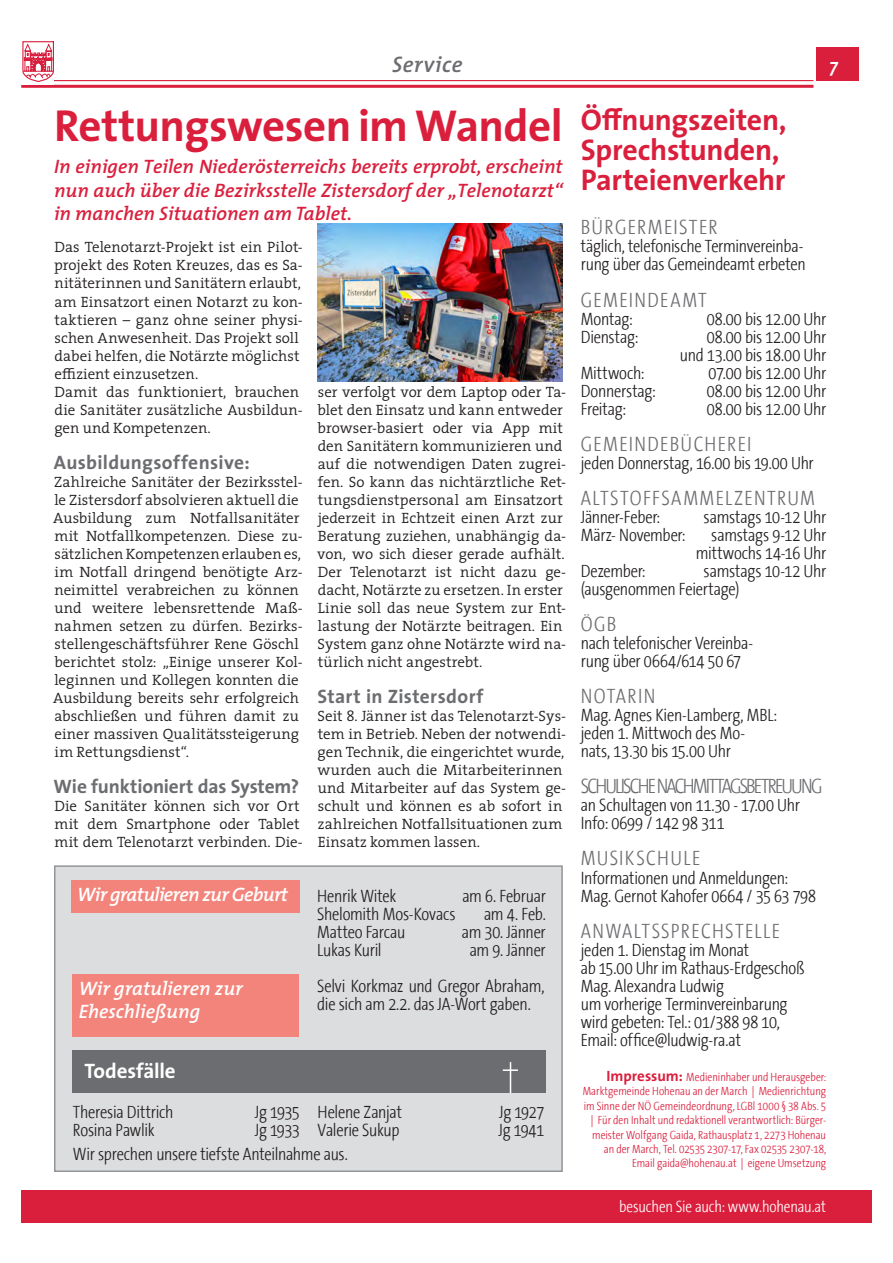
<style>
.page{position:relative;width:893px;height:1263px;background:#fff}
.page>*{position:absolute;margin:0;border:0;box-sizing:border-box;transform-origin:0 0}
.Zwischenüberschrift{font:45px "The Sans 7 Bold Plain";letter-spacing:-.015em;color:#da1f3d}
.t1{font:30px "The Sans 7 Bold Plain";letter-spacing:-.01em;color:#da1f3d}
.t2{font:italic 600 22.5px "The Mix 6";letter-spacing:.02em;color:#6c6d70}
.t3{font:300 21px "The Sans Cd C3";letter-spacing:.055em;color:#6c6d70}
.t4{font:300 21px "The Sans Cd C3";letter-spacing:-.085em;color:#6c6d70}
.t5{font:21px "The Sans 7 Bold Plain";letter-spacing:-.005em;color:#fff}
.t6{font:italic 600 19.5px/23.4px "The Mix 6";color:#da1f3d;text-align:justify}
.Zwischenüberschrift-2{font:19.5px "The Sans 7 Bold Plain";letter-spacing:.01em;color:#6c6d70}
.t7{font:italic 600 19.5px "The Mix 6";color:#fff}
.Zwischenüberschrift-3{font:19.5px "The Sans 7 Bold Plain";letter-spacing:-.01em;color:#6c6d70}
.t8{font:italic 600 19.5px "The Mix 6";letter-spacing:-.035em;color:#fff}
.t9{font:300 18px/18px "The Sans Cd C3";letter-spacing:-.015em;color:#231f20}
.t10{font:300 16.5px "The Sans Cd C3";letter-spacing:-.005em;color:#fff}
.Zwischenüberschrift-4{font:300 15px/18px "The Serif 4";color:#231f20}
.t11{font:300 12px/14.4px "The Sans Cd C3";color:#da1f3d;text-align:right}
.s1{font-family:"The Sans 7 Bold Plain";font-weight:400;font-size:15px}
</style>
<div class="page">
<img style="left:317px;top:223px;width:246px;height:158px">
<div style="left:21px;top:1190px;width:851px;height:33px;background:#da1f3d"></div>
<hr style="left:54px;top:80px;width:759px;height:1px;background:#da1f3d">
<hr style="left:21px;top:85px;width:792px;height:3px;background:#da1f3d">
<svg style="left:22px;top:41px;width:32px;height:41px"></svg>
<div style="left:816px;top:47px;width:43px;height:34px;background:#da1f3d"></div>
<div style="left:54px;top:865px;width:509px;height:307px;background:#dcdddf;border:2px solid #939598"></div>
<div style="left:72px;top:1050px;width:473px;height:43px;background:#6c6d70"></div>
<hr style="left:510px;top:1062px;width:1px;height:31px;background:#fff">
<svg style="left:503px;top:1069px;width:15px;height:2px"></svg>
<div style="left:71px;top:880px;width:228px;height:33px;background:#f3847b"></div>
<div style="left:72px;top:974px;width:227px;height:63px;background:#f3847b"></div>
<p class="t2" style="left:392px;top:46px;width:72px">Service</p>
<p class="t7" style="left:829px;top:49px;width:10px">7</p>
<p class="Zwischenüberschrift" style="left:54px;top:88px;width:510px">Rettungswesen im Wandel</p>
<p class="t6" style="left:54px;top:154px;width:510px">In einigen Teilen Niederösterreichs bereits erprobt, erscheint nun auch über die Bezirksstelle Zistersdorf der „Telenotarzt“ in manchen Situationen am Tablet.</p>
<p class="Zwischenüberschrift-4" style="left:54px;top:238px;width:250px">Das Telenotarzt-Projekt ist ein Pilot&shy;projekt des Roten Kreuzes, das es Sa&shy;nitäterinnen und Sanitätern erlaubt, am Einsatzort einen Notarzt zu kon&shy;taktieren – ganz ohne seiner physi&shy;schen Anwesenheit. Das Projekt soll dabei helfen, die Notärzte möglichst effizient einzusetzen.</p>
<p class="Zwischenüberschrift-4" style="left:54px;top:382px;width:250px">Damit das funktioniert, brauchen die Sanitäter zusätzliche Ausbildun&shy;gen und Kompetenzen.</p>
<p class="Zwischenüberschrift-2" style="left:54px;top:446px;width:197px">Ausbildungsoffensive:</p>
<p class="Zwischenüberschrift-4" style="left:53px;top:472px;width:251px">Zahlreiche Sanitäter der Bezirksstel&shy;le Zistersdorf absolvieren aktuell die Ausbildung zum Notfallsanitäter mit Notfallkompetenzen. Diese zu&shy;sätzlichen Kompetenzen erlauben es, im Notfall dringend benötigte Arz&shy;neimittel verabreichen zu können und weitere lebensrettende Maß&shy;nahmen setzen zu dürfen. Bezirks&shy;stellengeschäftsführer Rene Göschl berichtet stolz: „Einige unserer Kol&shy;leginnen und Kollegen konnten die Ausbildung bereits sehr erfolgreich abschließen und führen damit zu einer massiven Qualitätssteigerung im Rettungsdienst“.</p>
<p class="Zwischenüberschrift-3" style="left:54px;top:770px;width:247px">Wie funktioniert das System?</p>
<p class="Zwischenüberschrift-4" style="left:55px;top:797px;width:250px">Die Sanitäter können sich vor Ort mit dem Smartphone oder Tablet mit dem Telenotarzt verbinden. Die-</p>
<p class="Zwischenüberschrift-4" style="left:317px;top:382px;width:250px">ser verfolgt vor dem Laptop oder Ta&shy;blet den Einsatz und kann entweder browser-basiert oder via App mit den Sanitätern kommunizieren und auf die notwendigen Daten zugrei&shy;fen. So kann das nichtärztliche Ret&shy;tungsdienstpersonal am Einsatzort jederzeit in Echtzeit einen Arzt zur Beratung zuziehen, unabhängig da&shy;von, wo sich dieser gerade aufhält.<br>Der Telenotarzt ist nicht dazu ge&shy;dacht, Notärzte zu ersetzen. In erster Linie soll das neue System zur Ent&shy;lastung der Notärzte beitragen. Ein System ganz ohne Notärzte wird na&shy;türlich nicht angestrebt.</p>
<p class="Zwischenüberschrift-2" style="left:318px;top:680px;width:167px">Start in Zistersdorf</p>
<p class="Zwischenüberschrift-4" style="left:317px;top:707px;width:250px">Seit 8. Jänner ist das Telenotarzt-Sys&shy;tem in Betrieb. Neben der notwendi&shy;gen Technik, die eingerichtet wurde, wurden auch die Mitarbeiterinnen und Mitarbeiter auf das System ge&shy;schult und können es ab sofort in zahlreichen Notfallsituationen zum Einsatz kommen lassen.</p>
<p class="t8" style="left:77px;top:878px;width:212px">Wir gratulieren zur Geburt</p>
<p class="t7" style="left:79px;top:972px;width:166px">Wir gratulieren zur</p>
<p class="t7" style="left:79px;top:995px;width:123px">Eheschließung</p>
<p class="t5" style="left:84px;top:1053px;width:93px">Todesfälle</p>
<p class="t9" style="left:73px;top:1104px;width:102px">Theresia Dittrich</p>
<p class="t9" style="left:255px;top:1104px;width:46px">Jg 1935</p>
<p class="t9" style="left:73px;top:1122px;width:83px">Rosina Pawlik</p>
<p class="t9" style="left:255px;top:1122px;width:46px">Jg 1933</p>
<p class="t9" style="left:317px;top:887px;width:80px">Henrik Witek</p>
<p class="t9" style="left:462px;top:887px;width:85px">am 6. Februar</p>
<p class="t9" style="left:317px;top:905px;width:140px">Shelomith Mos-Kovacs</p>
<p class="t9" style="left:484px;top:905px;width:63px">am 4. Feb.</p>
<p class="t9" style="left:317px;top:923px;width:90px">Matteo Farcau</p>
<p class="t9" style="left:462px;top:923px;width:86px">am 30. Jänner</p>
<p class="t9" style="left:317px;top:941px;width:66px">Lukas Kuril</p>
<p class="t9" style="left:470px;top:941px;width:78px">am 9. Jänner</p>
<p class="t9" style="left:317px;top:978px;width:229px">Selvi Korkmaz und Gregor Abraham, die sich am 2.2. das JA-Wort gaben.</p>
<p class="t9" style="left:318px;top:1104px;width:86px">Helene Zanjat</p>
<p class="t9" style="left:499px;top:1104px;width:47px">Jg 1927</p>
<p class="t9" style="left:318px;top:1122px;width:83px">Valerie Sukup</p>
<p class="t9" style="left:498px;top:1122px;width:47px">Jg 1941</p>
<p class="t9" style="left:73px;top:1146px;width:276px">Wir sprechen unsere tiefste Anteilnahme aus.</p>
<p class="t1" style="left:581px;top:95px;width:207px">Öffnungszeiten,</p>
<p class="t1" style="left:581px;top:125px;width:200px">Sprechstunden,</p>
<p class="t1" style="left:581px;top:155px;width:206px">Parteienverkehr</p>
<p class="t3" style="left:581px;top:217px;width:138px">BÜRGERMEISTER</p>
<p class="t9" style="left:581px;top:238px;width:226px">täglich, telefonische Terminvereinba&shy;rung über das Gemeindeamt erbeten</p>
<p class="t3" style="left:581px;top:289px;width:128px">GEMEINDEAMT</p>
<p class="t9" style="left:581px;top:311px;width:53px">Montag:</p>
<p class="t9" style="left:707px;top:311px;width:121px">08.00 bis 12.00 Uhr</p>
<p class="t9" style="left:581px;top:329px;width:59px">Dienstag:</p>
<p class="t9" style="left:707px;top:329px;width:121px">08.00 bis 12.00 Uhr</p>
<p class="t9" style="left:680px;top:347px;width:148px">und 13.00 bis 18.00 Uhr</p>
<p class="t9" style="left:581px;top:365px;width:65px">Mittwoch:</p>
<p class="t9" style="left:708px;top:365px;width:119px">07.00 bis 12.00 Uhr</p>
<p class="t9" style="left:581px;top:383px;width:76px">Donnerstag:</p>
<p class="t9" style="left:707px;top:383px;width:121px">08.00 bis 12.00 Uhr</p>
<p class="t9" style="left:581px;top:401px;width:47px">Freitag:</p>
<p class="t9" style="left:707px;top:401px;width:121px">08.00 bis 12.00 Uhr</p>
<p class="t3" style="left:581px;top:434px;width:172px">GEMEINDEBÜCHEREI</p>
<p class="t9" style="left:581px;top:455px;width:234px">jeden Donnerstag, 16.00 bis 19.00 Uhr</p>
<p class="t3" style="left:581px;top:488px;width:236px">ALTSTOFFSAMMELZENTRUM</p>
<p class="t9" style="left:581px;top:509px;width:81px">Jänner-Feber:</p>
<p class="t9" style="left:704px;top:509px;width:124px">samstags 10-12 Uhr</p>
<p class="t9" style="left:581px;top:527px;width:106px">März- November:</p>
<p class="t9" style="left:711px;top:527px;width:116px">samstags 9-12 Uhr</p>
<p class="t9" style="left:696px;top:545px;width:132px">mittwochs 14-16 Uhr</p>
<p class="t9" style="left:581px;top:563px;width:66px">Dezember:</p>
<p class="t9" style="left:704px;top:563px;width:124px">samstags 10-12 Uhr</p>
<p class="t9" style="left:581px;top:581px;width:160px">(ausgenommen Feiertage)</p>
<p class="t3" style="left:581px;top:614px;width:37px">ÖGB</p>
<p class="t9" style="left:581px;top:635px;width:174px">nach telefonischer Vereinba&shy;rung über 0664/614 50 67</p>
<p class="t3" style="left:581px;top:686px;width:76px">NOTARIN</p>
<p class="t9" style="left:581px;top:707px;width:198px">Mag. Agnes Kien-Lamberg, MBL: jeden 1. Mittwoch des Mo&shy;nats, 13.30 bis 15.00 Uhr</p>
<p class="t4" style="left:581px;top:776px;width:243px">SCHULISCHE NACHMITTAGSBETREUUNG</p>
<p class="t9" style="left:581px;top:797px;width:221px">an Schultagen von 11.30 - 17.00 Uhr</p>
<p class="t9" style="left:581px;top:815px;width:145px">Info: 0699 / 142 98 311</p>
<p class="t3" style="left:581px;top:848px;width:121px">MUSIKSCHULE</p>
<p class="t9" style="left:581px;top:869px;width:209px">Informationen und Anmeldungen:</p>
<p class="t9" style="left:581px;top:887px;width:237px">Mag. Gernot Kahofer 0664 / 35 63 798</p>
<p class="t3" style="left:581px;top:920px;width:201px">ANWALTSSPRECHSTELLE</p>
<p class="t9" style="left:581px;top:941px;width:170px">jeden 1. Dienstag im Monat</p>
<p class="t9" style="left:581px;top:960px;width:225px">ab 15.00 Uhr im Rathaus-Erdgeschoß</p>
<p class="t9" style="left:581px;top:978px;width:145px">Mag. Alexandra Ludwig</p>
<p class="t9" style="left:581px;top:996px;width:208px">um vorherige Terminvereinbarung wird gebeten: Tel.: 01/388 98 10,<br>Email: office@ludwig-ra.at</p>
<p class="t11" style="left:583px;top:1070px;width:245px"><span class="s1">Impressum:</span> Medieninhaber und Herausgeber:<br>Marktgemeinde Hohenau an der March | Medienrichtung im Sinne der NÖ Gemeindeordnung, LGBl 1000 § 38 Abs. 5 | Für den Inhalt und redaktionell verantwortlich: Bürger&shy;meister Wolfgang Gaida, Rathausplatz 1, 2273 Hohenau an der March, Tel. 02535 2307-17, Fax 02535 2307-18, Email gaida@hohenau.at | eigene Umsetzung</p>
<p class="t10" style="left:619px;top:1199px;width:209px">besuchen Sie auch: www.hohenau.at</p>
</div>
